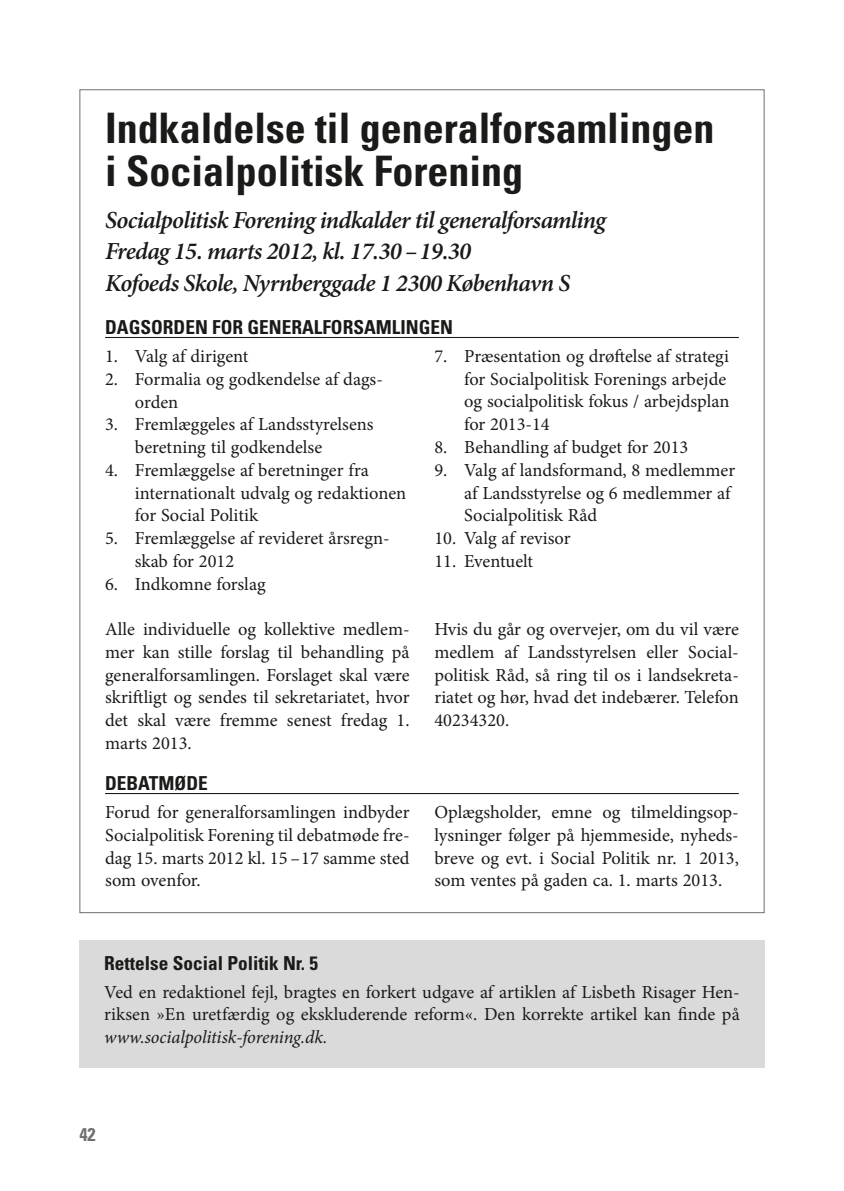
<style>
.page{position:relative;width:844px;height:1191px;background:#fff}
.page>*{position:absolute;margin:0;border:0;box-sizing:border-box;transform-origin:0 0}
.t1{font:700 condensed 42px/43.8px "Univers";color:#1a1a18}
.t2{font:italic 600 24.5px/31.5px "Minion Pro";letter-spacing:-.03em;color:#1a1a18}
.t3{font:700 condensed 19.25px "Univers";color:#1a1a18}
.t4{font:18.38px/22.8px "Minion Pro";color:#1a1a18}
.t5{font:italic 18.38px "Minion Pro";letter-spacing:-.01em;color:#1a1a18}
.t6{font:700 condensed 18.38px "Univers";color:#6f6f6e}
</style>
<div class="page">
<hr style="left:105px;top:337px;width:633px;height:1px;background:#1a1a18">
<hr style="left:105px;top:793px;width:633px;height:1px;background:#1a1a18">
<div style="left:79px;top:940px;width:685px;height:128px;background:#dadada"></div>
<h1 class="t1" style="left:105px;top:105px;width:611px">Indkaldelse til generalforsamlingen i Socialpolitisk Forening</h1>
<h2 class="t2" style="left:105px;top:205px;width:502px">Socialpolitisk Forening indkalder til generalforsamling<br>Fredag 15. marts 2012, kl. 17.30 –19.30<br>Kofoeds Skole, Nyrnberggade 1 2300 København S</h2>
<p class="t3" style="left:105px;top:315px;width:118px">Dagsorden for</p>
<p class="t3" style="left:247px;top:315px;width:46px">generalforsamli</p>
<p class="t3" style="left:406px;top:315px;width:49px">ngen</p>
<p class="t4" style="left:105px;top:345px;width:145px">1. Valg af dirigent</p>
<p class="t4" style="left:135px;top:367px;width:247px;text-indent:-30px">2. Formalia og godkendelse af dags&shy;orden</p>
<p class="t4" style="left:135px;top:413px;width:240px;text-indent:-30px">3. Fremlæggeles af Landsstyrelsens beretning til godkendelse</p>
<p class="t4" style="left:135px;top:458px;width:273px;text-indent:-30px">4. Fremlæggelse af beretninger fra internationalt udvalg og redaktionen for Social Politik</p>
<p class="t4" style="left:135px;top:527px;width:256px;text-indent:-30px">5. Fremlæggelse af revideret årsregn&shy;skab for 2012</p>
<p class="t4" style="left:105px;top:572px;width:162px">6. Indkomne forslag</p>
<p class="t4" style="left:464px;top:345px;width:267px;text-indent:-30px">7. Præsentation og drøftelse af strategi for Socialpolitisk Forenings arbejde og socialpolitisk fokus / arbejdsplan for 2013-14</p>
<p class="t4" style="left:434px;top:436px;width:255px">8. Behandling af budget for 2013</p>
<p class="t4" style="left:464px;top:458px;width:272px;text-indent:-30px">9. Valg af landsformand, 8 medlemmer af Landsstyrelse og 6 medlemmer af<br>Socialpolitisk Råd</p>
<p class="t4" style="left:434px;top:527px;width:138px">10. Valg af revisor</p>
<p class="t4" style="left:434px;top:549px;width:100px">11. Eventuelt</p>
<p class="t4" style="left:105px;top:618px;width:306px;text-align:justify">Alle individuelle og kollektive medlem&shy;mer kan stille forslag til behandling på generalforsamlingen. Forslaget skal være skriftligt og sendes til sekretariatet, hvor det skal være fremme senest fredag 1. marts 2013.</p>
<p class="t4" style="left:434px;top:618px;width:306px;text-align:justify">Hvis du går og overvejer, om du vil være medlem af Landsstyrelsen eller Social&shy;politisk Råd, så ring til os i landsekreta&shy;riatet og hør, hvad det indebærer. Telefon 40234320.</p>
<p class="t3" style="left:105px;top:771px;width:13px">Debatm</p>
<p class="t3" style="left:174px;top:771px;width:33px">øde</p>
<p class="t4" style="left:105px;top:801px;width:306px;text-align:justify">Forud for generalforsamlingen indbyder Socialpolitisk Forening til debatmøde fre&shy;dag 15. marts 2012 kl. 15 –17 samme sted som ovenfor.</p>
<p class="t4" style="left:434px;top:801px;width:306px;text-align:justify">Oplægsholder, emne og tilmeldingsop&shy;lysninger følger på hjemmeside, nyheds&shy;breve og evt. i Social Politik nr. 1 2013, som ventes på gaden ca. 1. marts 2013.</p>
<p class="t3" style="left:104px;top:951px;width:215px">Rettelse Social Politik Nr. 5</p>
<p class="t4" style="left:104px;top:980px;width:637px">Ved en redaktionel fejl, bragtes en forkert udgave af artiklen af Lisbeth Risager Hen&shy;riksen »En uretfærdig og ekskluderende reform«. Den korrekte artikel kan finde på</p>
<p class="t5" style="left:104px;top:1024px;width:224px">www.socialpolitisk-forening.dk.</p>
<p class="t6" style="left:79px;top:1123px;width:18px">42</p>
</div>
